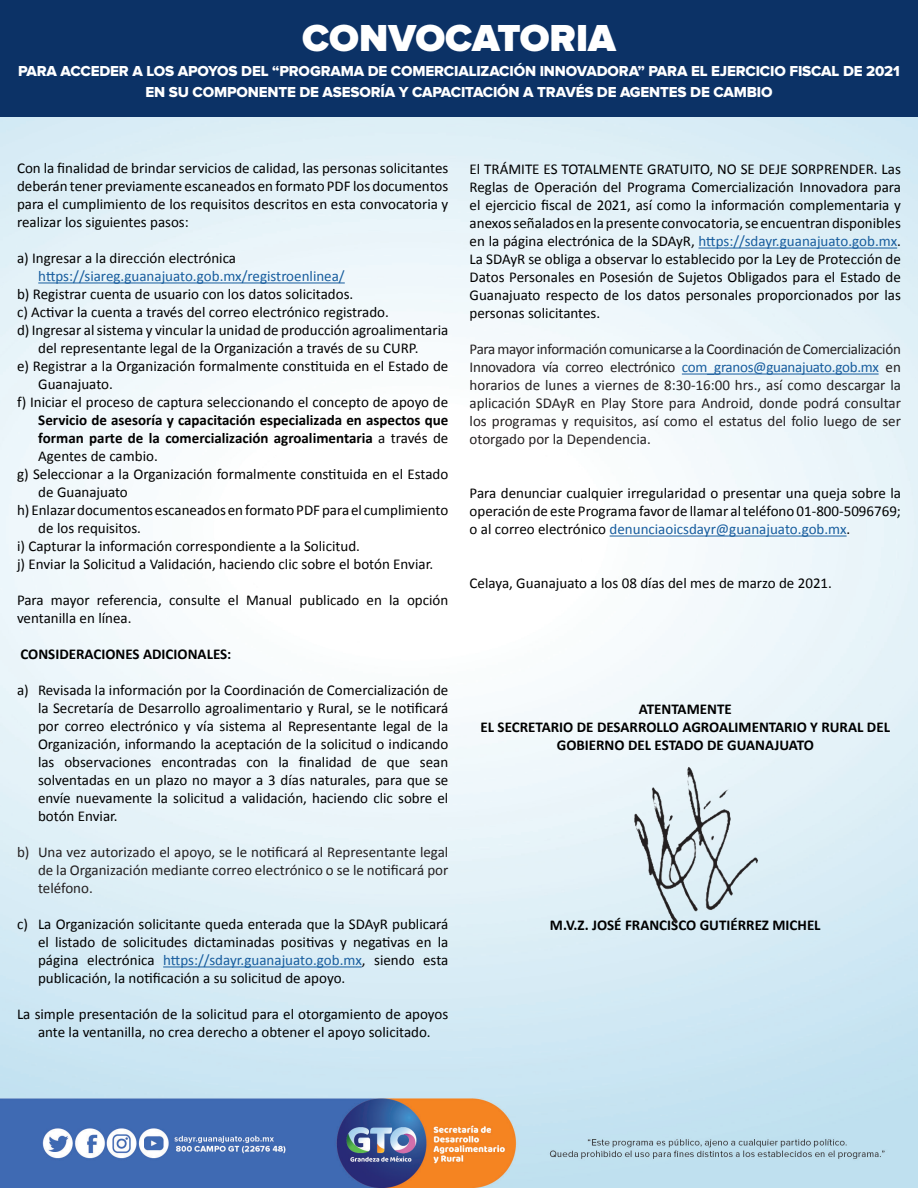
<style>
.page{position:relative;width:918px;height:1188px;background:#fff}
.page>*{position:absolute;margin:0;border:0;box-sizing:border-box;transform-origin:0 0}
.t1{font:900 39px "Proxima Nova";color:#fff}
.Default{font:15px/18px "Calibri";color:#000;text-align:justify}
.t2{font:15px/18px "Calibri";color:#231f20;text-align:justify}
.Default-2{font:700 15px/18px "Calibri";color:#000;text-align:justify}
.t3{font:15px "Proxima Nova Extrabld";letter-spacing:-.01em;color:#fff}
.Default-3{font:15px "Calibri";color:#175d9e}
.s1{font-weight:400}
.s2{color:#175d9e}
</style>
<div class="page">
<img style="left:0;top:117px;width:918px;height:1071px">
<hr style="left:38px;top:282px;width:307px;height:1px;background:#175d9e">
<hr style="left:163px;top:966px;width:199px;height:1px;background:#175d9e">
<hr style="left:699px;top:248px;width:198px;height:1px;background:#175d9e">
<hr style="left:682px;top:374px;width:197px;height:1px;background:#175d9e">
<hr style="left:610px;top:536px;width:237px;height:1px;background:#175d9e">
<img style="left:626px;top:761px;width:135px;height:171px">
<div style="left:0;top:0;width:918px;height:117px;background:#0c3266"></div>
<p class="t1" style="left:302px;top:20px;width:315px">CONVOCATORIA</p>
<p class="t3" style="left:18px;top:64px;width:883px">PARA ACCEDER A LOS APOYOS DEL “PROGRAMA DE COMERCIALIZACIÓN INNOVADORA” PARA EL EJERCICIO FISCAL DE 2021</p>
<p class="t3" style="left:145px;top:85px;width:629px">EN SU COMPONENTE DE ASESORÍA Y CAPACITACIÓN A TRAVÉS DE AGENTES DE CAMBIO</p>
<p class="Default" style="left:17px;top:159px;width:433px">Con la finalidad de brindar servicios de calidad, las personas solicitantes deberán tener previamente escaneados en formato PDF los documentos para el cumplimiento de los requisitos descritos en esta convocatoria y realizar los siguientes pasos:</p>
<p class="Default" style="left:17px;top:249px;width:221px">a) Ingresar a la dirección electrónica</p>
<p class="Default-3" style="left:38px;top:267px;width:308px">https://siareg.guanajuato.gob.mx/registroenlinea/</p>
<p class="Default" style="left:17px;top:285px;width:338px">b) Registrar cuenta de usuario con los datos solicitados.</p>
<p class="Default" style="left:17px;top:303px;width:373px">c) Activar la cuenta a través del correo electrónico registrado.</p>
<p class="Default" style="left:17px;top:321px;width:433px;text-align:center">d) Ingresar al sistema y vincular la unidad de producción agroalimentaria del representante legal de la Organización a través de su CURP.</p>
<p class="Default" style="left:38px;top:357px;width:412px;text-indent:-21px">e) Registrar a la Organización formalmente constituida en el Estado de<br>Guanajuato.</p>
<p class="Default-2" style="left:38px;top:393px;width:412px;text-indent:-21px"><span class="s1">f) Iniciar el proceso de captura seleccionando el concepto de apoyo de </span>Servicio de asesoría y capacitación especializada en aspectos que forman parte de la comercialización agroalimentaria <span class="s1">a través de Agentes de cambio.</span></p>
<p class="Default" style="left:38px;top:465px;width:412px;text-indent:-21px">g) Seleccionar a la Organización formalmente constituida en el Estado de Guanajuato</p>
<p class="Default" style="left:38px;top:501px;width:412px;text-indent:-21px">h) Enlazar documentos escaneados en formato PDF para el cumplimiento de los requisitos.</p>
<p class="Default" style="left:17px;top:537px;width:345px">i) Capturar la información correspondiente a la Solicitud.</p>
<p class="Default" style="left:17px;top:555px;width:418px">j) Enviar la Solicitud a Validación, haciendo clic sobre el botón Enviar.</p>
<p class="Default" style="left:17px;top:591px;width:433px">Para mayor referencia, consulte el Manual publicado en la opción ventanilla en línea.</p>
<p class="Default-2" style="left:20px;top:645px;width:213px">CONSIDERACIONES ADICIONALES:</p>
<p class="Default" style="left:38px;top:681px;width:412px;text-indent:-21px">a) Revisada la información por la Coordinación de Comercialización de la Secretaría de Desarrollo agroalimentario y Rural, se le notificará por correo electrónico y vía sistema al Representante legal de la Organización, informando la aceptación de la solicitud o indicando las observaciones encontradas con la finalidad de que sean solventadas en un plazo no mayor a 3 días naturales, para que se envíe nuevamente la solicitud a validación, haciendo clic sobre el botón Enviar.</p>
<p class="t2" style="left:38px;top:843px;width:412px;text-indent:-21px">b) Una vez autorizado el apoyo, se le notificará al Representante legal de la Organización mediante correo electrónico o se le notificará por teléfono.</p>
<p class="Default" style="left:38px;top:915px;width:412px;text-indent:-21px">c) La Organización solicitante queda enterada que la SDAyR publicará el listado de solicitudes dictaminadas positivas y negativas en la página electrónica <span class="s2">https://sdayr.guanajuato.gob.mx</span>, siendo esta publicación, la notificación a su solicitud de apoyo.</p>
<p class="Default" style="left:17px;top:1005px;width:433px;text-align:center">La simple presentación de la solicitud para el otorgamiento de apoyos ante la ventanilla, no crea derecho a obtener el apoyo solicitado.</p>
<p class="Default" style="left:470px;top:160px;width:433px">El TRÁMITE ES TOTALMENTE GRATUITO, NO SE DEJE SORPRENDER. Las Reglas de Operación del Programa Comercialización Innovadora para el ejercicio fiscal de 2021, así como la información complementaria y anexos señalados en la presente convocatoria, se encuentran disponibles en la página electrónica de la SDAyR, <span class="s2">https://sdayr.guanajuato.gob.mx</span>.<br>La SDAyR se obliga a observar lo establecido por la Ley de Protección de Datos Personales en Posesión de Sujetos Obligados para el Estado de Guanajuato respecto de los datos personales proporcionados por las personas solicitantes.</p>
<p class="t2" style="left:470px;top:340px;width:433px">Para mayor información comunicarse a la Coordinación de Comercialización Innovadora vía correo electrónico <span class="s2">com_granos@guanajuato.gob.mx</span> en horarios de lunes a viernes de 8:30-16:00 hrs., así como descargar la aplicación SDAyR en Play Store para Android, donde podrá consultar los programas y requisitos, así como el estatus del folio luego de ser otorgado por la Dependencia.</p>
<p class="Default" style="left:470px;top:484px;width:433px">Para denunciar cualquier irregularidad o presentar una queja sobre la operación de este Programa favor de llamar al teléfono 01-800-5096769; o al correo electrónico <span class="s2">denunciaoicsdayr@guanajuato.gob.mx</span>.</p>
<p class="Default" style="left:470px;top:574px;width:364px">Celaya, Guanajuato a los 08 días del mes de marzo de 2021.</p>
<p class="Default-2" style="left:639px;top:700px;width:94px">ATENTAMENTE</p>
<p class="Default-2" style="left:481px;top:718px;width:411px;text-align:center">EL SECRETARIO DE DESARROLLO AGROALIMENTARIO Y RURAL DEL<br>GOBIERNO DEL ESTADO DE GUANAJUATO</p>
<p class="Default-2" style="left:550px;top:916px;width:272px">M.V.Z. JOSÉ FRANCISCO GUTIÉRREZ MICHEL</p>
</div>
